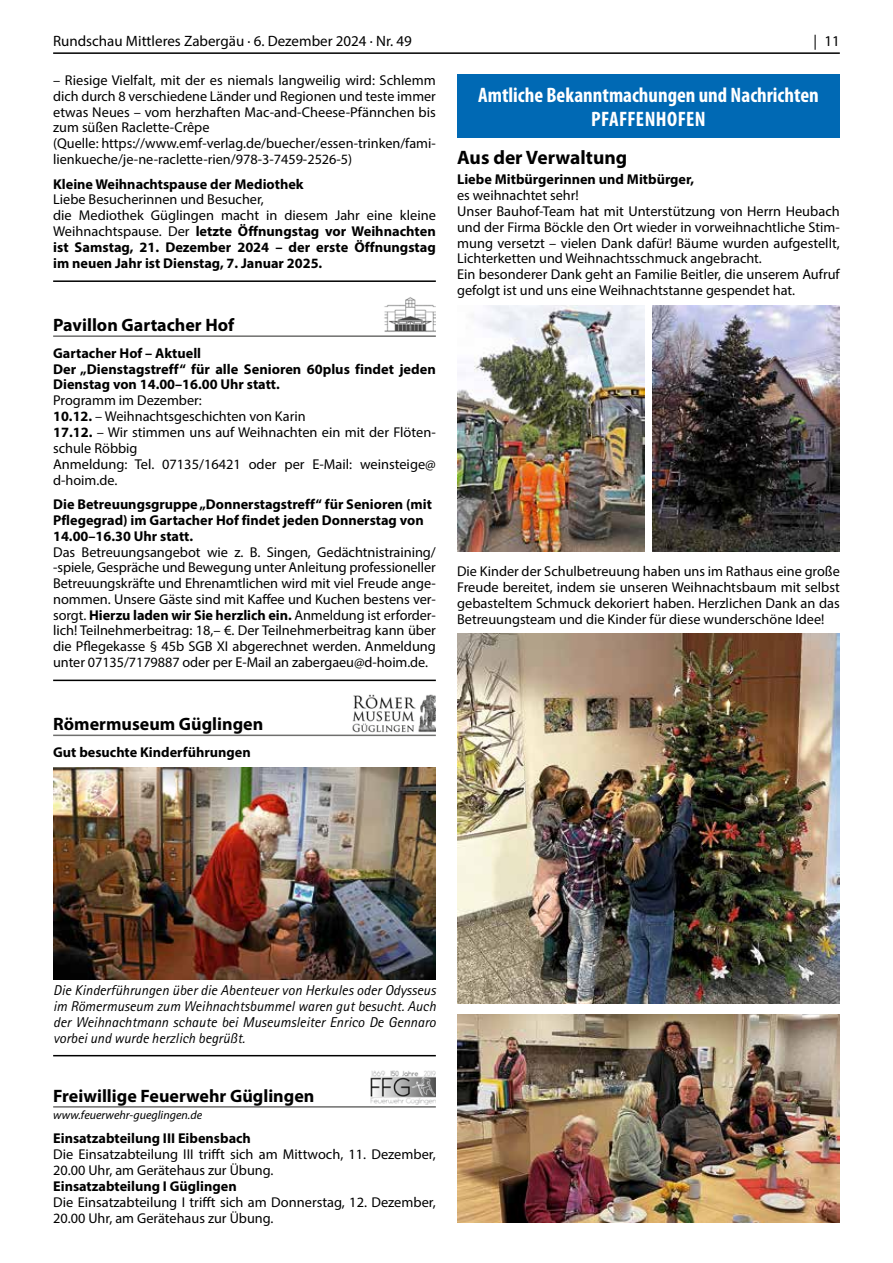
<style>
.page{position:relative;width:893px;height:1263px;background:#fff}
.page>*{position:absolute;margin:0;border:0;box-sizing:border-box;transform-origin:0 0}
.t1{font:700 condensed 21px/24px "Myriad Pro";color:#fff;text-align:center}
.t2{font:700 19.5px "Myriad Pro";color:#000}
.t3{font:700 18px "Myriad Pro";color:#000}
.t4{font:15px "Myriad Pro";color:#000}
.t5{font:14.25px/15.8px "Myriad Pro";color:#000}
.t6{font:700 14.25px/15.8px "Myriad Pro";color:#000}
.t7{font:italic 14.25px/15.8px "Rotis Sans Serif W1 G";color:#000;text-align:justify}
.t8{font:italic 12px "Myriad Pro";color:#000}
.s1{font-weight:400}
.s2{font-weight:700}
</style>
<div class="page">
<hr style="left:53px;top:52px;width:787px;height:2px;background:#000">
<hr style="left:53px;top:280px;width:383px;height:2px;background:#000">
<hr style="left:53px;top:680px;width:383px;height:1px;background:#000">
<hr style="left:53px;top:335px;width:383px;height:2px;background:#6f6f6e">
<img style="left:384px;top:297px;width:52px;height:35px">
<hr style="left:53px;top:734px;width:383px;height:2px;background:#6f6f6e">
<img style="left:353px;top:695px;width:83px;height:38px">
<img style="left:53px;top:767px;width:383px;height:213px">
<hr style="left:53px;top:1106px;width:383px;height:1px;background:#6f6f6e">
<img style="left:371px;top:1070px;width:65px;height:34px">
<div style="left:457px;top:74px;width:383px;height:64px;background:#0069b4"></div>
<img style="left:457px;top:305px;width:187px;height:247px">
<img style="left:653px;top:305px;width:187px;height:247px">
<img style="left:457px;top:634px;width:383px;height:370px">
<img style="left:457px;top:1014px;width:383px;height:208px">
<hr style="left:53px;top:1055px;width:383px;height:1px;background:#000">
<p class="t4" style="left:53px;top:32px;width:360px">Rundschau Mittleres Zabergäu · 6. Dezember 2024 · Nr. 49</p>
<p class="t4" style="left:813px;top:32px;width:28px">| 11</p>
<p class="t5" style="left:53px;top:72px;width:384px">– Riesige Vielfalt, mit der es niemals langweilig wird: Schlemm dich durch 8 verschiedene Länder und Regionen und teste immer etwas Neues – vom herzhaften Mac-and-Cheese-Pfännchen bis zum süßen Raclette-Crêpe<br>(Quelle: https://www.emf-verlag.de/buecher/essen-trinken/fami&shy;lienkueche/je-ne-raclette-rien/978-3-7459-2526-5)</p>
<p class="t6" style="left:53px;top:175px;width:252px">Kleine Weihnachtspause der Mediothek</p>
<p class="t6" style="left:53px;top:191px;width:384px"><span class="s1">Liebe Besucherinnen und Besucher,<br>die Mediothek Güglingen macht in diesem Jahr eine kleine Weihnachtspause. Der</span> letzte Öffnungstag vor Weihnachten ist Samstag, 21. Dezember 2024 – der erste Öffnungstag im neuen Jahr ist Dienstag, 7. Januar 2025.</p>
<h1 class="t1" style="left:478px;top:83px;width:342px">Amtliche Bekanntmachungen und Nachrichten<br>PFAFFENHOFEN</h1>
<h2 class="t2" style="left:457px;top:144px;width:172px">Aus der Verwaltung</h2>
<p class="t6" style="left:457px;top:171px;width:239px">Liebe Mitbürgerinnen und Mitbürger,</p>
<p class="t5" style="left:457px;top:187px;width:384px">es weihnachtet sehr!<br>Unser Bauhof-Team hat mit Unterstützung von Herrn Heubach und der Firma Böckle den Ort wieder in vorweihnachtliche Stim&shy;mung versetzt – vielen Dank dafür! Bäume wurden aufgestellt, Lichterketten und Weihnachtsschmuck angebracht.<br>Ein besonderer Dank geht an Familie Beitler, die unserem Aufruf gefolgt ist und uns eine Weihnachtstanne gespendet hat.</p>
<p class="t3" style="left:53px;top:313px;width:183px">Pavillon Gartacher Hof</p>
<p class="t6" style="left:53px;top:344px;width:384px">Gartacher Hof – Aktuell<br>Der „Dienstagstreff“ für alle Senioren 60plus findet jeden<br>Dienstag von 14.00–16.00 Uhr statt.</p>
<p class="t5" style="left:53px;top:392px;width:384px">Programm im Dezember:<br><span class="s2">10.12.</span> – Weihnachtsgeschichten von Karin<br><span class="s2">17.12.</span> – Wir stimmen uns auf Weihnachten ein mit der Flöten&shy;schule Röbbig<br>Anmeldung: Tel. 07135/16421 oder per E-Mail: weinsteige@ d-hoim.de.</p>
<p class="t6" style="left:53px;top:496px;width:380px">Die Betreuungsgruppe „Donnerstagstreff“ für Senioren (mit<br>Pflegegrad) im Gartacher Hof findet jeden Donnerstag von<br>14.00–16.30 Uhr statt.</p>
<p class="t5" style="left:53px;top:544px;width:384px;text-align:justify">Das Betreuungsangebot wie z. B. Singen, Gedächtnistraining/ -spiele, Gespräche und Bewegung unter Anleitung professioneller Betreuungskräfte und Ehrenamtlichen wird mit viel Freude ange&shy;nommen. Unsere Gäste sind mit Kaffee und Kuchen bestens ver&shy;sorgt. <span class="s2">Hierzu laden wir Sie herzlich ein.</span> Anmeldung ist erforder&shy;lich! Teilnehmerbeitrag: 18,– €. Der Teilnehmerbeitrag kann über die Pflegekasse § 45b SGB XI abgerechnet werden. Anmeldung unter 07135/7179887 oder per E-Mail an zabergaeu@d-hoim.de.</p>
<p class="t3" style="left:53px;top:712px;width:212px">Römermuseum Güglingen</p>
<p class="t6" style="left:53px;top:744px;width:199px">Gut besuchte Kinderführungen</p>
<p class="t5" style="left:457px;top:564px;width:384px;text-align:justify">Die Kinder der Schulbetreuung haben uns im Rathaus eine große Freude bereitet, indem sie unseren Weihnachtsbaum mit selbst gebasteltem Schmuck dekoriert haben. Herzlichen Dank an das Betreuungsteam und die Kinder für diese wunderschöne Idee!</p>
<p class="t7" style="left:53px;top:983px;width:384px">Die Kinderführungen über die Abenteuer von Herkules oder Odysseus im Römermuseum zum Weihnachtsbummel waren gut besucht. Auch der Weihnachtmann schaute bei Museumsleiter Enrico De Gennaro vorbei und wurde herzlich begrüßt.</p>
<p class="t3" style="left:53px;top:1084px;width:263px">Freiwillige Feuerwehr Güglingen</p>
<p class="t8" style="left:53px;top:1108px;width:151px">www.feuerwehr-gueglingen.de</p>
<p class="t6" style="left:53px;top:1130px;width:199px">Einsatzabteilung III Eibensbach</p>
<p class="t5" style="left:53px;top:1146px;width:384px">Die Einsatzabteilung III trifft sich am Mittwoch, 11. Dezember,<br>20.00 Uhr, am Gerätehaus zur Übung.</p>
<p class="t6" style="left:53px;top:1178px;width:185px">Einsatzabteilung I Güglingen</p>
<p class="t5" style="left:53px;top:1194px;width:384px">Die Einsatzabteilung I trifft sich am Donnerstag, 12. Dezember,<br>20.00 Uhr, am Gerätehaus zur Übung.</p>
</div>
